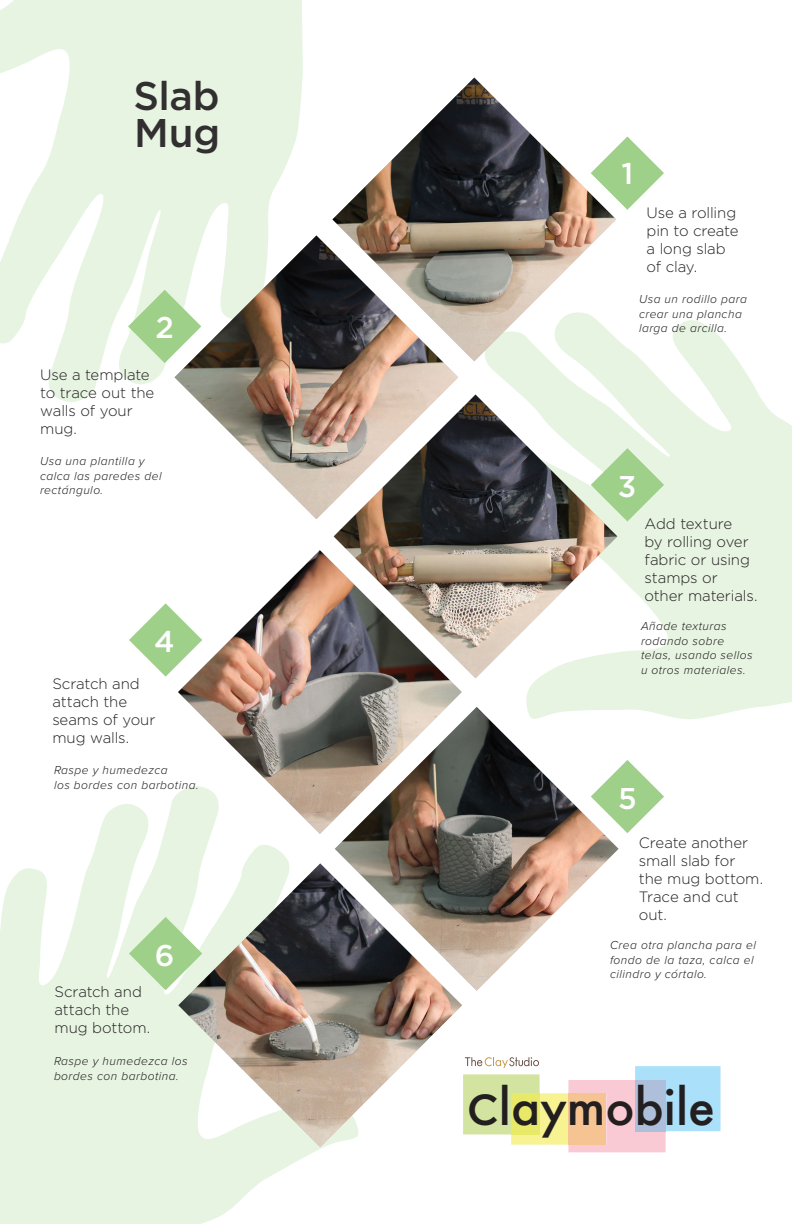
<style>
.page{position:relative;width:792px;height:1224px;background:#fff}
.page>*{position:absolute;margin:0;border:0;box-sizing:border-box;transform-origin:0 0}
.t1{font:500 48.8px "Futura";color:#231f20}
.t2{font:500 40px "Gotham";letter-spacing:-.01em;color:#312f30}
.t3{font:500 30px "Gotham";color:#fff}
.t4{font:300 15px/18px "Gotham";letter-spacing:-.01em;color:#231f20}
.t5{font:italic 300 12px/14.4px "Proxima Nova";letter-spacing:.04em;color:#231f20}
.s1{font-family:"Gotham";font-size:43.5px}
</style>
<div class="page">
<svg style="left:0;top:0;width:303px;height:402px;fill:#e6f4e1"></svg>
<svg style="left:475px;top:320px;width:317px;height:399px;fill:#e6f4e1"></svg>
<svg style="left:0;top:794px;width:324px;height:430px;fill:#e6f4e1"></svg>
<svg style="left:463px;top:1057px;width:258px;height:95px"></svg>
<div style="left:635px;top:1080px;width:31px;height:51px;background:#aebfdb"></div>
<img style="left:332px;top:78px;width:284px;height:283px">
<img style="left:175px;top:235px;width:283px;height:284px">
<img style="left:334px;top:395px;width:283px;height:283px">
<img style="left:178px;top:550px;width:284px;height:284px">
<img style="left:335px;top:707px;width:284px;height:284px">
<img style="left:178px;top:863px;width:284px;height:284px">
<svg style="left:591px;top:136px;width:73px;height:74px"></svg>
<svg style="left:128px;top:290px;width:73px;height:73px"></svg>
<svg style="left:591px;top:448px;width:73px;height:74px;background:#c3e1b5"></svg>
<svg style="left:129px;top:603px;width:73px;height:74px"></svg>
<svg style="left:591px;top:760px;width:73px;height:73px"></svg>
<svg style="left:129px;top:917px;width:73px;height:73px;background:#c3e1b7"></svg>
<p class="t2" style="left:133px;top:69px;width:88px">Slab</p>
<p class="t2" style="left:134px;top:107px;width:87px">Mug</p>
<p class="t3" style="left:155px;top:308px;width:20px">2</p>
<p class="t4" style="left:40px;top:365px;width:116px">Use a template to trace out the walls of your mug.</p>
<p class="t5" style="left:40px;top:454px;width:123px">Usa una plantilla y calca las paredes del rectángulo.</p>
<p class="t3" style="left:154px;top:622px;width:22px">4</p>
<p class="t4" style="left:52px;top:674px;width:105px">Scratch and attach the seams of your mug walls.</p>
<p class="t5" style="left:54px;top:763px;width:115px">Raspe y humedezca</p>
<p class="t5" style="left:54px;top:777px;width:146px">los bordes con barbotina.</p>
<p class="t3" style="left:155px;top:935px;width:21px">6</p>
<p class="t4" style="left:54px;top:983px;width:97px">Scratch and attach the mug bottom.</p>
<p class="t5" style="left:54px;top:1054px;width:135px">Raspe y humedezca los bordes con barbotina.</p>
<p class="t3" style="left:622px;top:154px;width:13px">1</p>
<p class="t4" style="left:647px;top:203px;width:94px">Use a rolling pin to create a long slab of clay.</p>
<p class="t5" style="left:639px;top:292px;width:109px">Usa un rodillo para crear una plancha larga de arcilla.</p>
<p class="t3" style="left:618px;top:467px;width:20px">3</p>
<p class="t4" style="left:645px;top:514px;width:114px">Add texture<br>by rolling over fabric or using stamps or other materials.</p>
<p class="t5" style="left:641px;top:619px;width:87px">Añade texturas rodando sobre</p>
<p class="t5" style="left:641px;top:647px;width:113px">telas, usando sellos u otros materiales.</p>
<p class="t3" style="left:618px;top:778px;width:20px">5</p>
<p class="t4" style="left:639px;top:833px;width:126px">Create another small slab for<br>the mug bottom.<br>Trace and cut out.</p>
<p class="t5" style="left:610px;top:938px;width:147px">Crea otra plancha para el fondo de la taza, calca el cilindro y córtalo.</p>
<p class="t1" style="left:467px;top:1074px;width:250px"><span class="s1">C</span>laymobile</p>
</div>
